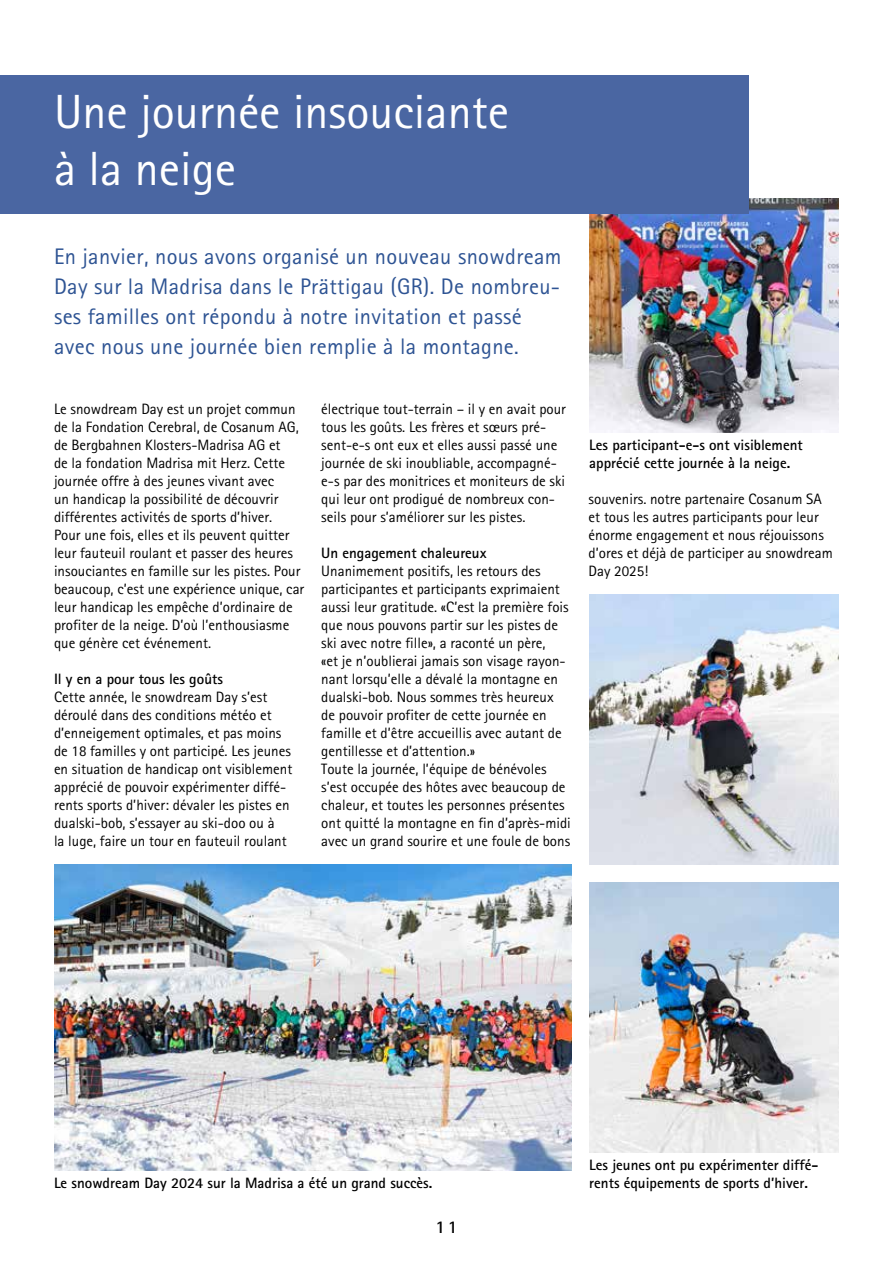
<style>
.page{position:relative;width:893px;height:1263px;background:#fff}
.page>*{position:absolute;margin:0;border:0;box-sizing:border-box;transform-origin:0 0}
.t1{font:48px/57px "Rotis Sans Serif";color:#fff}
.t2{font:22.5px/29.7px "Rotis Sans Serif";letter-spacing:.015em;color:#2d5393}
.t3{font:700 18px "Rotis Sans Serif";color:#000}
.t4{font:15px/18px "Rotis Sans Serif";color:#000}
.t5{font:700 15px/18px "Rotis Sans Serif";color:#000}
</style>
<div class="page">
<img style="left:54px;top:864px;width:517px;height:306px">
<img style="left:589px;top:882px;width:250px;height:270px">
<img style="left:589px;top:594px;width:250px;height:270px">
<img style="left:589px;top:198px;width:250px;height:234px">
<div style="left:0;top:75px;width:749px;height:139px;background:#4a66a2"></div>
<h1 class="t1" style="left:54px;top:83px;width:456px">Une journée insouciante à la neige</h1>
<h2 class="t2" style="left:54px;top:242px;width:509px">En janvier, nous avons organisé un nouveau snowdream Day sur la Madrisa dans le Prättigau (GR). De nombreu&shy;ses familles ont répondu à notre invitation et passé avec nous une journée bien remplie à la montagne.</h2>
<p class="t4" style="left:54px;top:400px;width:252px">Le snowdream Day est un projet commun de la Fondation Cerebral, de Cosanum AG, de Bergbahnen Klosters-Madrisa AG et<br>de la fondation Madrisa mit Herz. Cette journée offre à des jeunes vivant avec<br>un handicap la possibilité de découvrir différentes activités de sports d’hiver.<br>Pour une fois, elles et ils peuvent quitter leur fauteuil roulant et passer des heures insouciantes en famille sur les pistes. Pour beaucoup, c’est une expérience unique, car leur handicap les empêche d’ordinaire de profiter de la neige. D’où l’enthousiasme que génère cet événement.</p>
<p class="t5" style="left:54px;top:670px;width:170px">Il y en a pour tous les goûts</p>
<p class="t4" style="left:54px;top:688px;width:240px">Cette année, le snowdream Day s’est déroulé dans des conditions météo et d’enneigement optimales, et pas moins de 18 familles y ont participé. Les jeunes en situation de handicap ont visiblement apprécié de pouvoir expérimenter diffé&shy;rents sports d’hiver: dévaler les pistes en dualski-bob, s’essayer au ski-doo ou à<br>la luge, faire un tour en fauteuil roulant</p>
<p class="t4" style="left:321px;top:400px;width:246px">électrique tout-terrain – il y en avait pour tous les goûts. Les frères et sœurs pré&shy;sent-e-s ont eux et elles aussi passé une journée de ski inoubliable, accompagné&shy;e-s par des monitrices et moniteurs de ski qui leur ont prodigué de nombreux con&shy;seils pour s’améliorer sur les pistes.</p>
<p class="t5" style="left:321px;top:544px;width:167px">Un engagement chaleureux</p>
<p class="t4" style="left:321px;top:562px;width:251px">Unanimement positifs, les retours des participantes et participants exprimaient aussi leur gratitude. «C’est la première fois que nous pouvons partir sur les pistes de ski avec notre fille», a raconté un père,<br>«et je n’oublierai jamais son visage rayon&shy;nant lorsqu’elle a dévalé la montagne en dualski-bob. Nous sommes très heureux de pouvoir profiter de cette journée en famille et d’être accueillis avec autant de gentillesse et d’attention.»<br>Toute la journée, l’équipe de bénévoles s’est occupée des hôtes avec beaucoup de chaleur, et toutes les personnes présentes ont quitté la montagne en fin d’après-midi avec un grand sourire et une foule de bons</p>
<p class="t5" style="left:589px;top:436px;width:215px">Les participant-e-s ont visiblement apprécié cette journée à la neige.</p>
<p class="t4" style="left:589px;top:490px;width:246px">souvenirs. notre partenaire Cosanum SA et tous les autres participants pour leur énorme engagement et nous réjouissons d’ores et déjà de participer au snowdream Day 2025!</p>
<p class="t5" style="left:54px;top:1174px;width:380px">Le snowdream Day 2024 sur la Madrisa a été un grand succès.</p>
<p class="t3" style="left:435px;top:1215px;width:24px">11</p>
<p class="t5" style="left:589px;top:1156px;width:231px">Les jeunes ont pu expérimenter diffé&shy;rents équipements de sports d’hiver.</p>
</div>
